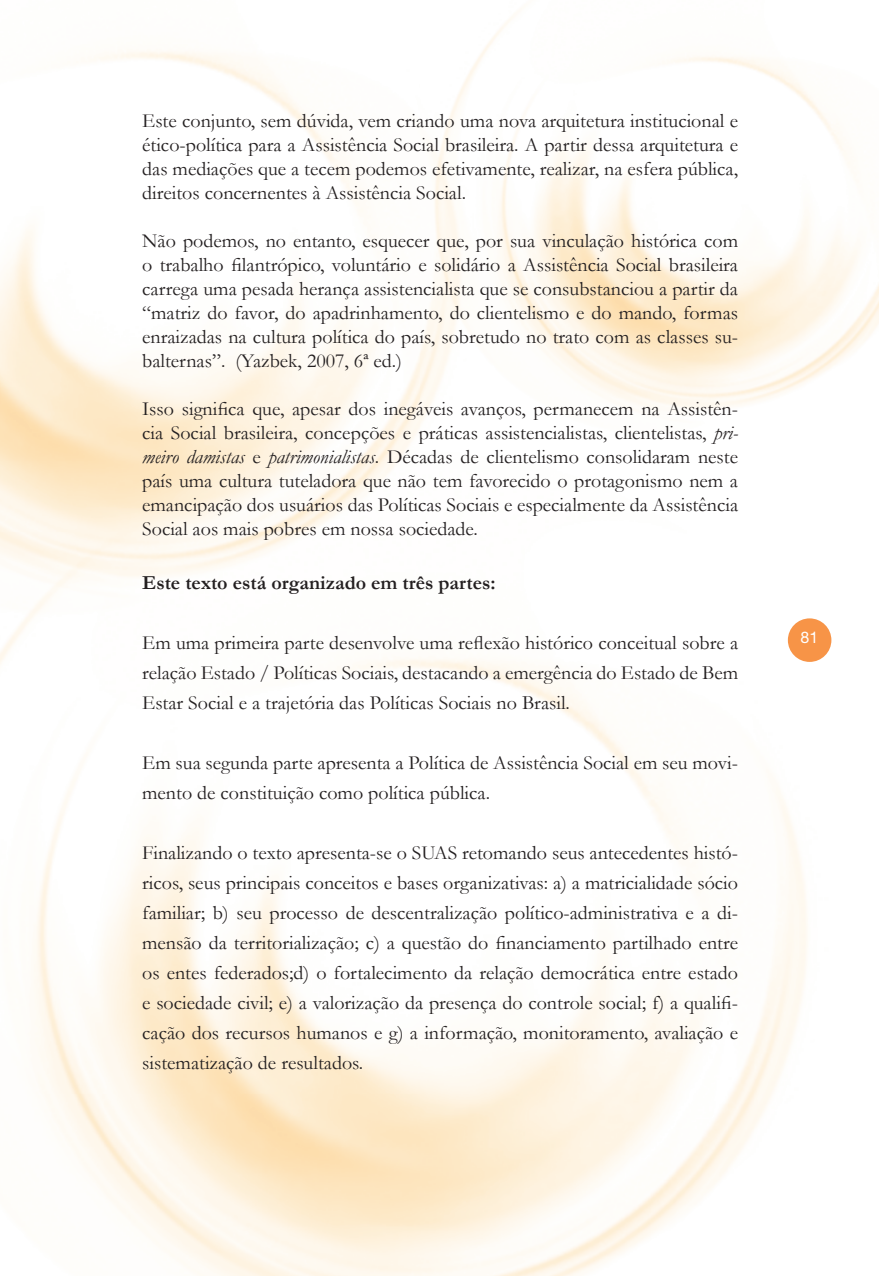
<style>
.page{position:relative;width:879px;height:1276px;background:#fff}
.page>*{position:absolute;margin:0;border:0;box-sizing:border-box;transform-origin:0 0}
.t1{font:20px/24px "Garamond";color:#231f20;text-align:justify}
.t2{font:700 20px "Garamond";color:#231f20}
.t3{font:16px "Helvetica Neue";color:#fff}
.s1{font-style:italic}
</style>
<div class="page">
<div style="left:787px;top:618px;width:44px;height:44px;background:#f79447;border-radius:50%"></div>
<p class="t1" style="left:142px;top:108px;width:597px">Este conjunto, sem dúvida, vem criando uma nova arquitetura institucional e ético-política para a Assistência Social brasileira. A partir dessa arquitetura e das mediações que a tecem podemos efetivamente, realizar, na esfera pública, direitos concernentes à Assistência Social.</p>
<p class="t1" style="left:142px;top:228px;width:597px">Não podemos, no entanto, esquecer que, por sua vinculação histórica com o trabalho filantrópico, voluntário e solidário a Assistência Social brasileira carrega uma pesada herança assistencialista que se consubstanciou a partir da “matriz do favor, do apadrinhamento, do clientelismo e do mando, formas enraizadas na cultura política do país, sobretudo no trato com as classes su&shy;balternas”. (Yazbek, 2007, 6ª ed.)</p>
<p class="t1" style="left:142px;top:396px;width:597px">Isso significa que, apesar dos inegáveis avanços, permanecem na Assistên&shy;cia Social brasileira, concepções e práticas assistencialistas, clientelistas, <span class="s1">pri&shy;meiro damistas</span> e <span class="s1">patrimonialistas</span>. Décadas de clientelismo consolidaram neste país uma cultura tuteladora que não tem favorecido o protagonismo nem a emancipação dos usuários das Políticas Sociais e especialmente da Assistência Social aos mais pobres em nossa sociedade.</p>
<p class="t2" style="left:142px;top:569px;width:355px">Este texto está organizado em três partes:</p>
<p class="t1" style="left:142px;top:627px;width:597px;line-height:30px">Em uma primeira parte desenvolve uma reflexão histórico conceitual sobre a relação Estado / Políticas Sociais, destacando a emergência do Estado de Bem Estar Social e a trajetória das Políticas Sociais no Brasil.</p>
<p class="t1" style="left:142px;top:747px;width:597px;line-height:30px">Em sua segunda parte apresenta a Política de Assistência Social em seu movi&shy;mento de constituição como política pública.</p>
<p class="t1" style="left:142px;top:837px;width:597px;line-height:30px">Finalizando o texto apresenta-se o SUAS retomando seus antecedentes histó&shy;ricos, seus principais conceitos e bases organizativas: a) a matricialidade sócio familiar; b) seu processo de descentralização político-administrativa e a di&shy;mensão da territorialização; c) a questão do financiamento partilhado entre os entes federados;d) o fortalecimento da relação democrática entre estado e sociedade civil; e) a valorização da presença do controle social; f) a qualifi&shy;cação dos recursos humanos e g) a informação, monitoramento, avaliação e sistematização de resultados.</p>
<p class="t3" style="left:800px;top:627px;width:19px">81</p>
</div>
